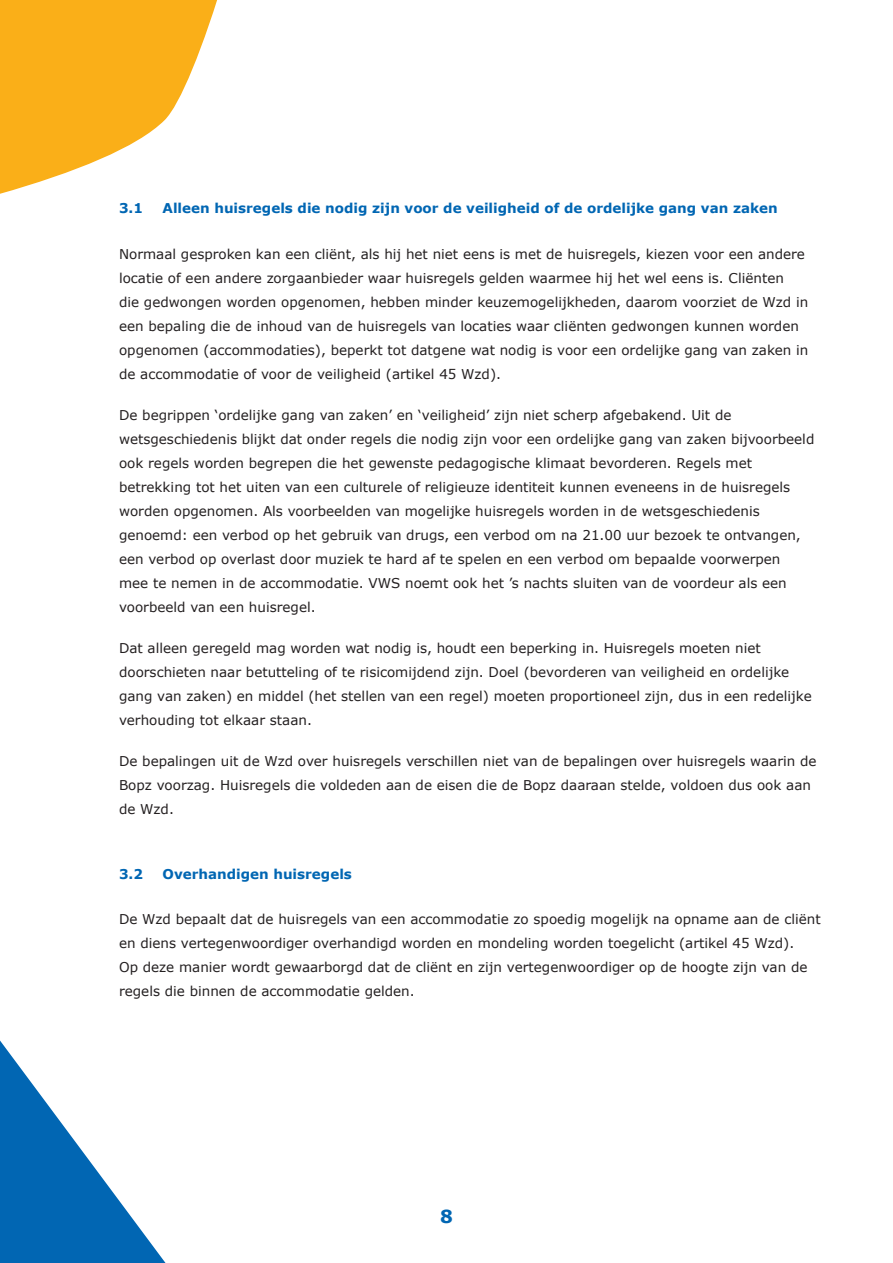
<style>
.page{position:relative;width:893px;height:1263px;background:#fff}
.page>*{position:absolute;margin:0;border:0;box-sizing:border-box;transform-origin:0 0}
.t1{font:700 18px "Verdana";color:#0166b3}
.Broodtekst{font:13.5px/24px "Verdana";color:#231f20}
.t2{font:700 13.5px "Verdana";color:#0166b3}
</style>
<div class="page">
<svg style="left:0;top:1040px;width:166px;height:223px"></svg>
<svg style="left:0;top:0;width:217px;height:194px;fill:#faaf18"></svg>
<p class="t2" style="left:119px;top:200px;width:26px">3.1</p>
<p class="t2" style="left:163px;top:200px;width:617px">Alleen huisregels die nodig zijn voor de veiligheid of de ordelijke gang van zaken</p>
<p class="Broodtekst" style="left:119px;top:242px;width:691px">Normaal gesproken kan een cliënt, als hij het niet eens is met de huisregels, kiezen voor een andere locatie of een andere zorgaanbieder waar huisregels gelden waarmee hij het wel eens is. Cliënten<br>die gedwongen worden opgenomen, hebben minder keuzemogelijkheden, daarom voorziet de Wzd in een bepaling die de inhoud van de huisregels van locaties waar cliënten gedwongen kunnen worden opgenomen (accommodaties), beperkt tot datgene wat nodig is voor een ordelijke gang van zaken in de accommodatie of voor de veiligheid (artikel 45 Wzd).</p>
<p class="Broodtekst" style="left:119px;top:403px;width:697px">De begrippen ‘ordelijke gang van zaken’ en ‘veiligheid’ zijn niet scherp afgebakend. Uit de wetsgeschiedenis blijkt dat onder regels die nodig zijn voor een ordelijke gang van zaken bijvoorbeeld ook regels worden begrepen die het gewenste pedagogische klimaat bevorderen. Regels met betrekking tot het uiten van een culturele of religieuze identiteit kunnen eveneens in de huisregels worden opgenomen. Als voorbeelden van mogelijke huisregels worden in de wetsgeschiedenis genoemd: een verbod op het gebruik van drugs, een verbod om na 21.00 uur bezoek te ontvangen, een verbod op overlast door muziek te hard af te spelen en een verbod om bepaalde voorwerpen<br>mee te nemen in de accommodatie. VWS noemt ook het ’s nachts sluiten van de voordeur als een voorbeeld van een huisregel.</p>
<p class="Broodtekst" style="left:119px;top:636px;width:694px">Dat alleen geregeld mag worden wat nodig is, houdt een beperking in. Huisregels moeten niet doorschieten naar betutteling of te risicomijdend zijn. Doel (bevorderen van veiligheid en ordelijke gang van zaken) en middel (het stellen van een regel) moeten proportioneel zijn, dus in een redelijke verhouding tot elkaar staan.</p>
<p class="Broodtekst" style="left:119px;top:749px;width:699px">De bepalingen uit de Wzd over huisregels verschillen niet van de bepalingen over huisregels waarin de<br>Bopz voorzag. Huisregels die voldeden aan de eisen die de Bopz daaraan stelde, voldoen dus ook aan de Wzd.</p>
<p class="t2" style="left:119px;top:865px;width:26px">3.2</p>
<p class="t2" style="left:163px;top:865px;width:191px">Overhandigen huisregels</p>
<p class="Broodtekst" style="left:119px;top:907px;width:703px">De Wzd bepaalt dat de huisregels van een accommodatie zo spoedig mogelijk na opname aan de cliënt en diens vertegenwoordiger overhandigd worden en mondeling worden toegelicht (artikel 45 Wzd).<br>Op deze manier wordt gewaarborgd dat de cliënt en zijn vertegenwoordiger op de hoogte zijn van de regels die binnen de accommodatie gelden.</p>
<h1 class="t1" style="left:440px;top:1204px;width:14px">8</h1>
</div>
